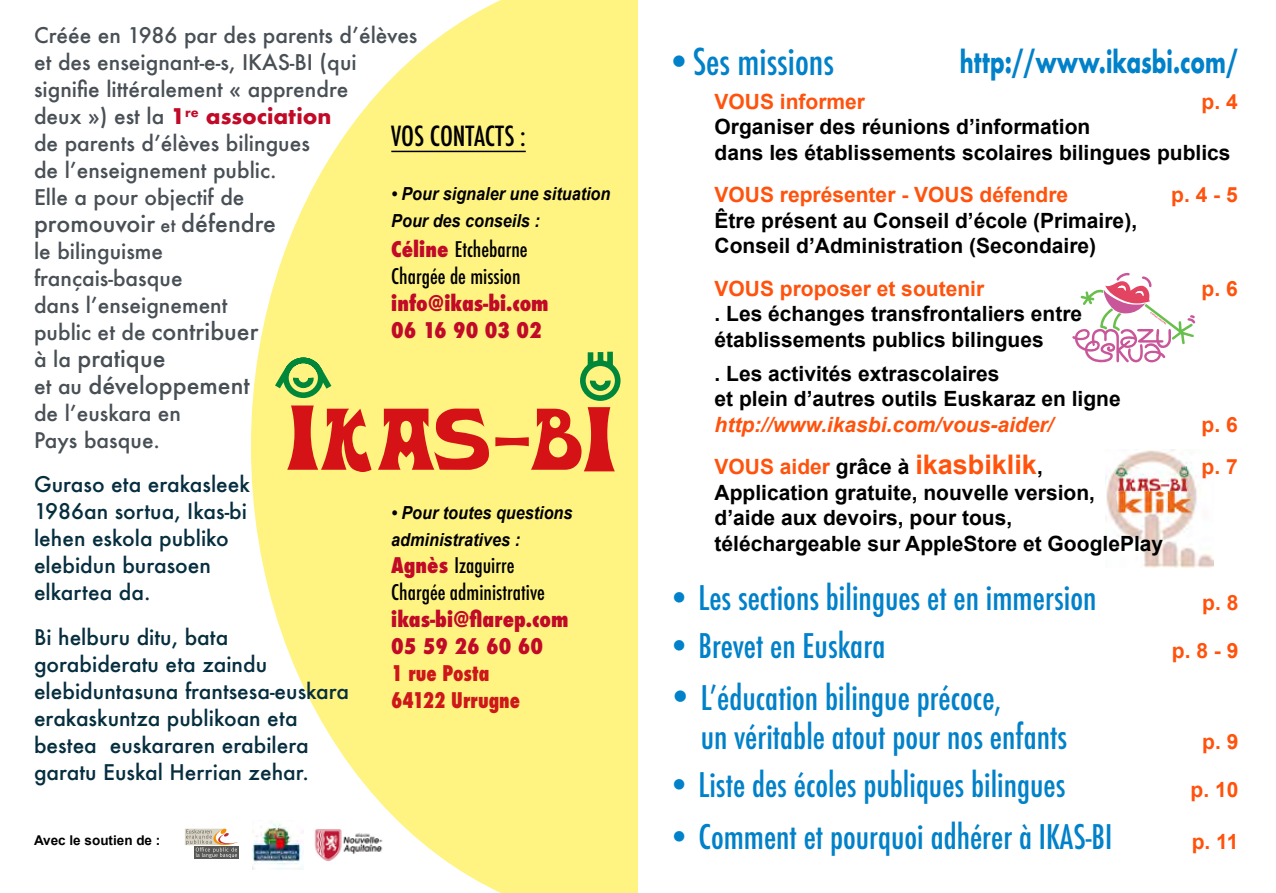
<style>
.page{position:relative;width:1276px;height:893px;background:#fff}
.page>*{position:absolute;margin:0;border:0;box-sizing:border-box;transform-origin:0 0}
.t1{font:500 condensed 36px "Futura";color:#0081c9}
.t2{font:500 condensed 33px/39.6px "Futura";color:#0081c9}
.t3{font:700 29.4px "Futura";color:#0081c9;scale:.71 1}
.t4{font:700 27px "Arial";color:#ff530d}
.t5{font:500 condensed 27px "Futura";color:#000}
.t6{font:500 23.25px/27px "Futura";color:#484f55}
.t7{font:700 21px/25.5px "Arial";color:#000}
.t8{font:500 21px/27px "Futura";color:#484f55}
.t9{font:500 21px/27px "Futura";color:#062e3f}
.t10{font:700 21px "Arial";color:#ff530d}
.t11{font:500 condensed 21px/27px "Futura";color:#000}
.t12{font:800 condensed 21px/27px "Futura";color:#c10a27}
.t13{font:italic 700 21px "Arial";color:#ff530d}
.t14{font:800 condensed 21px/27px "Futura";color:#cd1719;scale:.9 1}
.t15{font:italic 700 18px/27px "Arial";color:#000;scale:.9 1}
.t16{font:700 13.5px "Arial";color:#000}
.s1{font-weight:700;color:#c10a27}
.s2{font-size:18px}
.s3{font-size:23.25px}
.s4{font-size:21px}
.s5{font-weight:800;color:#c10a27}
.s6{font-size:21px;color:#000}
.s7{font-size:36px}
</style>
<div class="page">
<svg style="left:1072px;top:273px;width:123px;height:89px"></svg>
<img style="left:1105px;top:450px;width:109px;height:117px">
<svg style="left:251px;top:0;width:387px;height:893px;fill:#fff482"></svg>
<svg style="left:275px;top:352px;width:345px;height:120px;background:#e9b563"></svg>
<img style="left:185px;top:817px;width:179px;height:67px">
<div style="left:194px;top:846px;width:45px;height:13px;background:#575756"></div>
<svg style="left:185px;top:829px;width:53px;height:29px"></svg>
<img style="left:252px;top:820px;width:52px;height:49px">
<hr style="left:391px;top:151px;width:135px;height:1px;background:#000">
<img style="left:312px;top:821px;width:74px;height:40px">
<p class="t8" style="left:34px;top:21px;width:385px">Créée en 1986 par des parents d’élèves et des enseignant-e-s, IKAS-BI (qui signifie littéralement « apprendre<br>deux ») est la <span class="s1">1</span><sup>re</sup> <span class="s1">association<br></span>de parents d’élèves bilingues<br>de l’enseignement public.<br>Elle a pour objectif de</p>
<p class="t6" style="left:34px;top:209px;width:244px">promouvoir <span class="s2">et</span> défendre</p>
<p class="t8" style="left:34px;top:237px;width:226px">le bilinguisme français-basque<br>dans l’enseignement public et de <span class="s3">contribuer</span></p>
<p class="t6" style="left:34px;top:344px;width:217px"><span class="s4">à la</span> pratique<br><span class="s4">et au</span> développement</p>
<p class="t8" style="left:34px;top:399px;width:148px">de l’euskara en<br>Pays basque.</p>
<p class="t9" style="left:34px;top:471px;width:217px">Guraso eta erakasleek<br>1986an sortua, Ikas-bi lehen eskola publiko elebidun burasoen elkartea da.</p>
<p class="t9" style="left:34px;top:623px;width:317px">Bi helburu ditu, bata gorabideratu eta zaindu elebiduntasuna frantsesa-euskara erakaskuntza publikoan eta bestea euskararen erabilera garatu Euskal Herrian zehar.</p>
<p class="t5" style="left:391px;top:119px;width:136px">VOS CONTACTS :</p>
<p class="t15" style="left:391px;top:181px;width:245px">• Pour signaler une situation<br>Pour des conseils :</p>
<p class="t11" style="left:391px;top:236px;width:138px"><span class="s5">Céline</span> Etchebarne<br>Chargée de mission</p>
<p class="t12" style="left:391px;top:290px;width:159px">info@ikas-bi.com<br>06 16 90 03 02</p>
<p class="t15" style="left:391px;top:500px;width:203px">• Pour toutes questions administratives :</p>
<p class="t11" style="left:391px;top:552px;width:155px"><span class="s5">Agnès</span> Izaguirre<br>Chargée administrative</p>
<p class="t12" style="left:391px;top:606px;width:179px">ikas-bi@flarep.com<br>05 59 26 60 60</p>
<p class="t14" style="left:391px;top:660px;width:145px">1 rue Posta<br>64122 Urrugne</p>
<p class="t16" style="left:34px;top:831px;width:128px">Avec le soutien de :</p>
<h1 class="t1" style="left:665px;top:39px;width:170px">•Ses missions</h1>
<h3 class="t3" style="left:960px;top:41px;width:393px">http://www.ikasbi.com/</h3>
<p class="t10" style="left:714px;top:88px;width:152px">VOUS informer</p>
<p class="t10" style="left:1201px;top:88px;width:38px">p. 4</p>
<p class="t7" style="left:714px;top:115px;width:517px">Organiser des réunions d’information<br>dans les établissements scolaires bilingues publics</p>
<p class="t10" style="left:714px;top:181px;width:355px">VOUS représenter - VOUS défendre</p>
<p class="t10" style="left:1171px;top:181px;width:68px">p. 4 - 5</p>
<p class="t7" style="left:714px;top:208px;width:424px">Être présent au Conseil d’école (Primaire),<br>Conseil d’Administration (Secondaire)</p>
<p class="t10" style="left:714px;top:275px;width:271px">VOUS proposer et soutenir</p>
<p class="t10" style="left:1201px;top:275px;width:38px">p. 6</p>
<p class="t7" style="left:714px;top:302px;width:369px">. Les échanges transfrontaliers entre établissements publics bilingues</p>
<p class="t7" style="left:714px;top:361px;width:408px">. Les activités extrascolaires<br>et plein d’autres outils Euskaraz en ligne</p>
<p class="t13" style="left:714px;top:411px;width:340px">http://www.ikasbi.com/vous-aider/</p>
<p class="t10" style="left:1201px;top:411px;width:38px">p. 6</p>
<p class="t4" style="left:714px;top:447px;width:330px"><span class="s4">VOUS aider</span> <span class="s6">grâce à</span> ikasbiklik<span class="s6">,</span></p>
<p class="t10" style="left:1201px;top:453px;width:38px">p. 7</p>
<p class="t7" style="left:714px;top:480px;width:450px">Application gratuite, nouvelle version,<br>d’aide aux devoirs, pour tous, téléchargeable sur AppleStore et GooglePlay</p>
<h2 class="t2" style="left:666px;top:578px;width:431px">• Les sections bilingues et en immersion</h2>
<h2 class="t2" style="left:666px;top:626px;width:220px">• Brevet en Euskara</h2>
<h2 class="t2" style="left:700px;top:678px;width:368px;text-indent:-34px"><span class="s7">•</span> L’éducation bilingue précoce,<br>un véritable atout pour nos enfants</h2>
<h2 class="t2" style="left:666px;top:766px;width:400px">• Liste des écoles publiques bilingues</h2>
<h2 class="t2" style="left:666px;top:817px;width:447px">• Comment et pourquoi adhérer à IKAS-BI</h2>
<p class="t10" style="left:1202px;top:589px;width:38px">p. 8</p>
<p class="t10" style="left:1171px;top:637px;width:68px">p. 8 - 9</p>
<p class="t10" style="left:1202px;top:728px;width:38px">p. 9</p>
<p class="t10" style="left:1190px;top:776px;width:49px">p. 10</p>
<p class="t10" style="left:1191px;top:828px;width:48px">p. 11</p>
</div>
